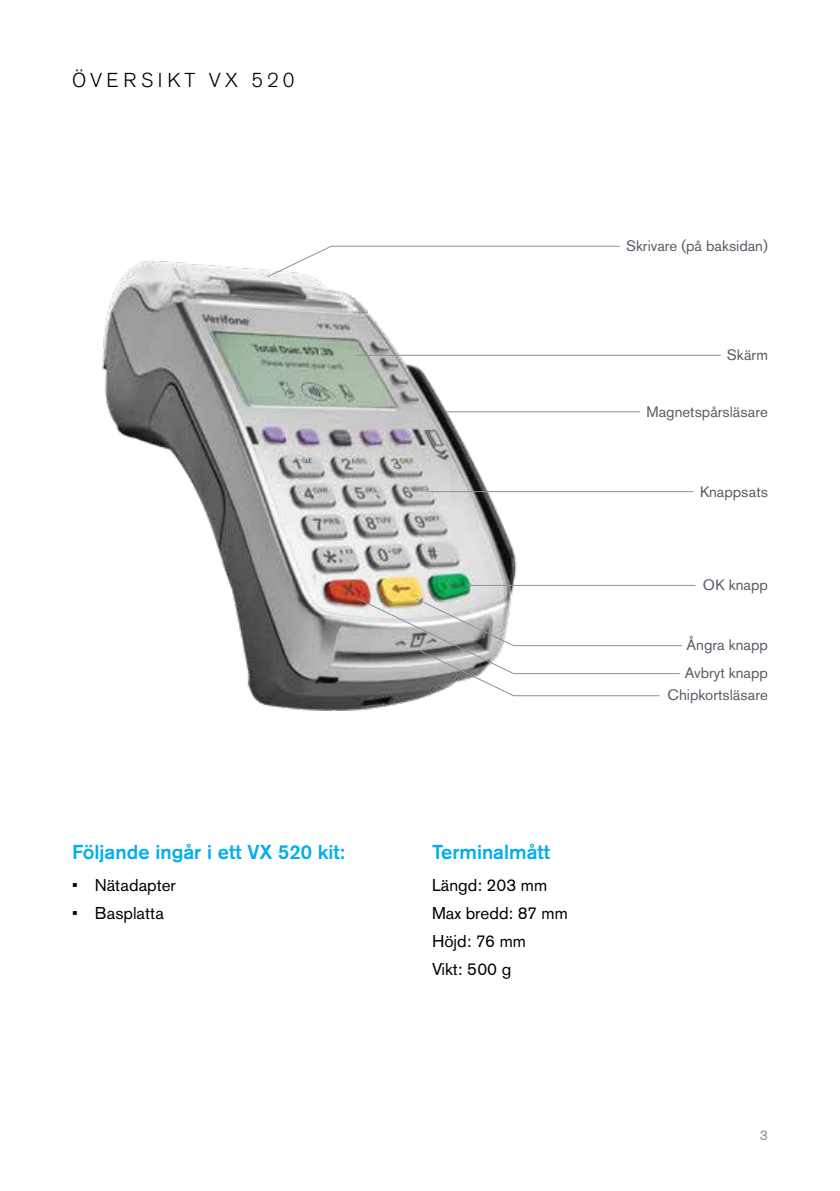
<style>
.page{position:relative;width:840px;height:1191px;background:#fff}
.page>*{position:absolute;margin:0;border:0;box-sizing:border-box;transform-origin:0 0}
.t1{font:500 20px "Akzidenz Grotesk Pro";color:#00aeef}
.t2{font:300 20px "Akzidenz Grotesk Pro";letter-spacing:.205em;color:#000}
.t3{font:17px/28px "Akzidenz Grotesk Pro";color:#000101}
.t4{font:15px/27.8px "Akzidenz Grotesk Pro";color:#565d65}
.t5{font:14px "Akzidenz Grotesk Pro";color:#88929f}
</style>
<div class="page">
<img style="left:102px;top:261px;width:480px;height:450px">
<svg style="left:267px;top:245px;width:65px;height:32px"></svg>
<hr style="left:331px;top:246px;width:288px;height:1px;background:#88929f">
<hr style="left:444px;top:411px;width:196px;height:1px;background:#88929f">
<hr style="left:466px;top:585px;width:229px;height:1px;background:#88929f">
<hr style="left:513px;top:645px;width:168px;height:1px;background:#88929f">
<hr style="left:513px;top:673px;width:166px;height:1px;background:#88929f">
<hr style="left:513px;top:695px;width:146px;height:1px;background:#88929f">
<hr style="left:427px;top:491px;width:265px;height:1px;background:#88929f">
<hr style="left:356px;top:355px;width:364px;height:1px;background:#88929f">
<svg style="left:356px;top:598px;width:158px;height:98px"></svg>
<h1 class="t2" style="left:72px;top:67px;width:224px">ÖVERSIKT VX 520</h1>
<h1 class="t1" style="left:72px;top:839px;width:274px">Följande ingår i ett VX 520 kit:</h1>
<p class="t3" style="left:72px;top:871px;width:105px">• Nätadapter</p>
<p class="t3" style="left:72px;top:899px;width:93px">• Basplatta</p>
<h1 class="t1" style="left:432px;top:839px;width:119px">Terminalmått</h1>
<p class="t3" style="left:432px;top:871px;width:137px">Längd: 203 mm<br>Max bredd: 87 mm<br>Höjd: 76 mm<br>Vikt: 500 g</p>
<p class="t4" style="left:625px;top:232px;width:143px">Skrivare (på baksidan)</p>
<p class="t4" style="left:726px;top:341px;width:42px">Skärm</p>
<p class="t4" style="left:646px;top:397px;width:123px">Magnetspårsläsare</p>
<p class="t4" style="left:699px;top:477px;width:69px">Knappsats</p>
<p class="t4" style="left:702px;top:571px;width:66px">OK knapp</p>
<p class="t4" style="left:684px;top:631px;width:85px">Ångra knapp<br>Avbryt knapp</p>
<p class="t4" style="left:667px;top:681px;width:102px">Chipkortsläsare</p>
<p class="t5" style="left:759px;top:1126px;width:10px">3</p>
</div>
